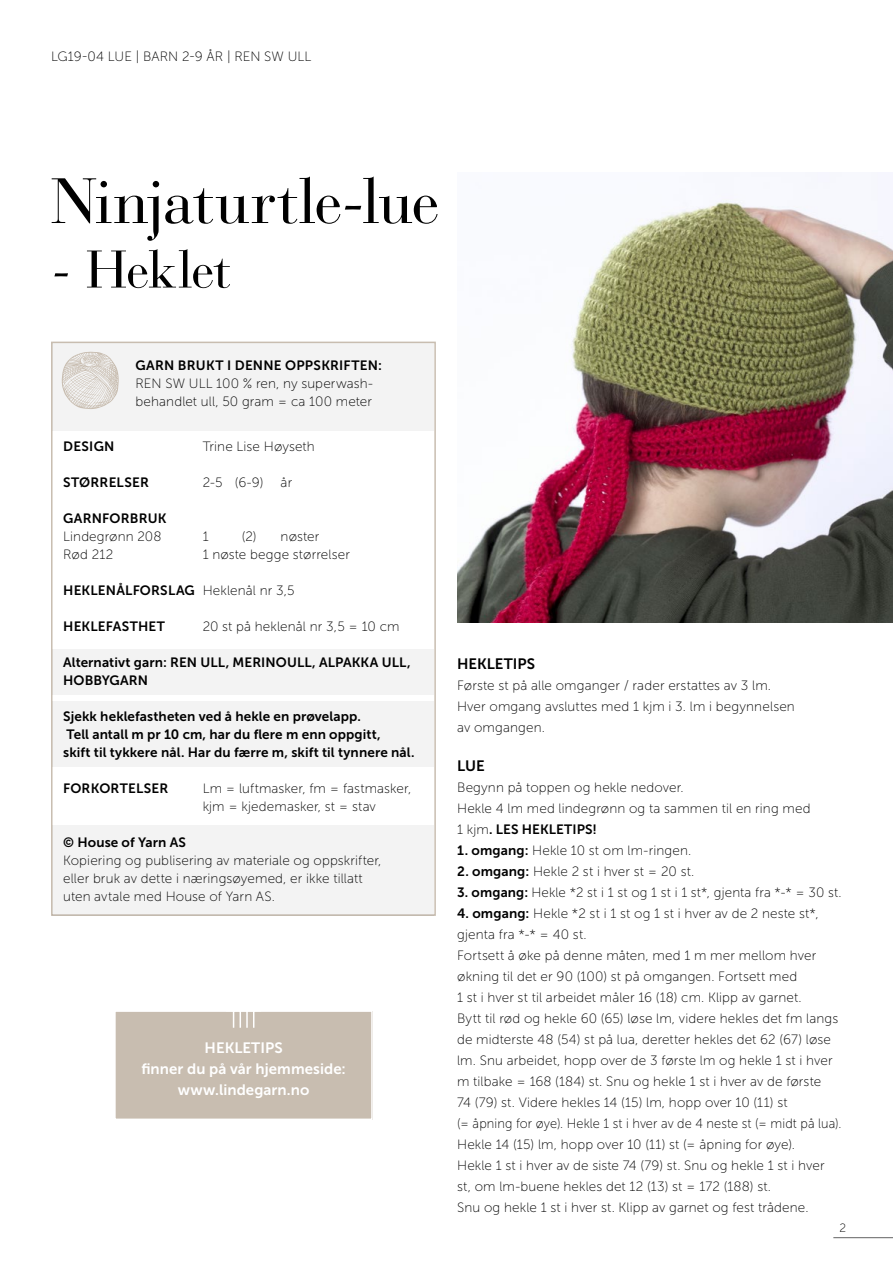
<style>
.page{position:relative;width:893px;height:1263px;background:#fff}
.page>*{position:absolute;margin:0;border:0;box-sizing:border-box;transform-origin:0 0}
.t1{font:63.45px "Bauer Bodoni Std";letter-spacing:-.025em;color:#000}
.t2{font:52.5px "Bauer Bodoni Std";letter-spacing:-.02em;color:#000}
.INNHOLD-_Opps{font:15px "Museo Sans 700";letter-spacing:.005em;color:#fff}
.INNHOLD-_Opps-2{font:15px "Museo Sans 700";color:#000}
.INNHOLD-_Opps-3{font:13.5px/21px "Museo Sans 100";letter-spacing:.01em;color:#000}
.INNHOLD{font:13.5px "Museo Sans 100";letter-spacing:.01em;color:#000}
.INNHOLD-2{font:13.5px/18px "Museo Sans 700";letter-spacing:.01em;color:#000}
.t3{font:12px "Museo Sans 100";color:#000}
.s1{font-family:"Museo Sans 100"}
.s2{font-family:"Museo Sans 700"}
</style>
<div class="page">
<hr style="left:833px;top:1237px;width:60px;height:1px;background:#636363">
<img style="left:458px;top:200px;width:435px;height:422px">
<div style="left:115px;top:1011px;width:257px;height:109px;background:#c8bdb0"></div>
<svg style="left:232px;top:1013px;width:23px;height:15px"></svg>
<div style="left:114px;top:1010px;width:259px;height:110px;border:2px solid #fff"></div>
<div style="left:53px;top:343px;width:381px;height:87px;background:#f3f3f3"></div>
<div style="left:53px;top:702px;width:381px;height:65px;background:#f3f3f3"></div>
<div style="left:53px;top:825px;width:381px;height:91px;background:#f3f3f3"></div>
<div style="left:53px;top:649px;width:381px;height:46px;background:#f3f3f3"></div>
<svg style="left:62px;top:352px;width:57px;height:57px"></svg>
<p class="INNHOLD-_Opps-3" style="left:51px;top:46px;width:262px">LG19-04 LUE | BARN 2-9 ÅR | REN SW ULL</p>
<p class="t1" style="left:51px;top:163px;width:390px">Ninjaturtle-lue</p>
<p class="t2" style="left:51px;top:238px;width:181px">- Heklet</p>
<p class="INNHOLD-2" style="left:136px;top:356px;width:248px">GARN BRUKT I DENNE OPPSKRIFTEN:</p>
<p class="INNHOLD" style="left:136px;top:376px;width:239px">REN SW ULL 100 % ren, ny superwash-</p>
<p class="INNHOLD" style="left:136px;top:394px;width:238px">behandlet ull, 50 gram = ca 100 meter</p>
<p class="INNHOLD-2" style="left:63px;top:437px;width:53px">DESIGN</p>
<p class="INNHOLD" style="left:203px;top:439px;width:114px">Trine Lise Høyseth</p>
<p class="INNHOLD-2" style="left:63px;top:473px;width:87px">STØRRELSER</p>
<p class="INNHOLD" style="left:203px;top:475px;width:62px">2-5 (6-9)</p>
<p class="INNHOLD" style="left:281px;top:475px;width:13px">år</p>
<p class="INNHOLD-2" style="left:63px;top:509px;width:105px">GARNFORBRUK</p>
<p class="INNHOLD" style="left:63px;top:529px;width:100px">Lindegrønn 208</p>
<p class="INNHOLD" style="left:203px;top:529px;width:7px">1</p>
<p class="INNHOLD" style="left:242px;top:529px;width:79px">(2) nøster</p>
<p class="INNHOLD" style="left:63px;top:547px;width:52px">Rød 212</p>
<p class="INNHOLD" style="left:203px;top:547px;width:149px">1 nøste begge størrelser</p>
<p class="INNHOLD-2" style="left:63px;top:581px;width:233px">HEKLENÅLFORSLAG <span class="s1">Heklenål nr 3,5</span></p>
<p class="INNHOLD-2" style="left:63px;top:617px;width:103px">HEKLEFASTHET</p>
<p class="INNHOLD" style="left:203px;top:619px;width:198px">20 st på heklenål nr 3,5 = 10 cm</p>
<p class="INNHOLD-2" style="left:63px;top:653px;width:349px">Alternativt garn: REN ULL, MERINOULL, ALPAKKA ULL,<br>HOBBYGARN</p>
<p class="INNHOLD-2" style="left:63px;top:707px;width:299px">Sjekk heklefastheten ved å hekle en prøvelapp.</p>
<p class="INNHOLD-2" style="left:66px;top:725px;width:316px">Tell antall m pr 10 cm, har du flere m enn oppgitt,</p>
<p class="INNHOLD-2" style="left:63px;top:743px;width:353px">skift til tykkere nål. Har du færre m, skift til tynnere nål.</p>
<p class="INNHOLD-2" style="left:63px;top:779px;width:107px">FORKORTELSER</p>
<p class="INNHOLD" style="left:203px;top:781px;width:210px">Lm = luftmasker, fm = fastmasker,</p>
<p class="INNHOLD" style="left:203px;top:799px;width:175px">kjm = kjedemasker, st = stav</p>
<p class="INNHOLD-2" style="left:63px;top:833px;width:124px">© House of Yarn AS</p>
<p class="INNHOLD" style="left:63px;top:853px;width:320px">Kopiering og publisering av materiale og oppskrifter,</p>
<p class="INNHOLD" style="left:63px;top:871px;width:301px">eller bruk av dette i næringsøyemed, er ikke tillatt</p>
<p class="INNHOLD" style="left:63px;top:889px;width:214px">uten avtale med House of Yarn AS.</p>
<p class="INNHOLD-_Opps" style="left:205px;top:1039px;width:80px">HEKLETIPS</p>
<p class="INNHOLD-_Opps" style="left:141px;top:1060px;width:206px">finner du på vår hjemmeside:</p>
<p class="INNHOLD-_Opps" style="left:178px;top:1081px;width:133px">www.lindegarn.no</p>
<p class="INNHOLD-_Opps-2" style="left:457px;top:655px;width:80px">HEKLETIPS</p>
<p class="INNHOLD-_Opps-3" style="left:457px;top:675px;width:315px">Første st på alle omganger / rader erstattes av 3 lm.</p>
<p class="INNHOLD-_Opps-3" style="left:457px;top:696px;width:339px">Hver omgang avsluttes med 1 kjm i 3. lm i begynnelsen av omgangen.</p>
<p class="INNHOLD-_Opps-2" style="left:457px;top:757px;width:29px">LUE</p>
<p class="INNHOLD-_Opps-3" style="left:457px;top:777px;width:228px">Begynn på toppen og hekle nedover.</p>
<p class="INNHOLD-_Opps-3" style="left:457px;top:798px;width:355px">Hekle 4 lm med lindegrønn og ta sammen til en ring med<br>1 kjm<span class="s2">. LES HEKLETIPS!</span></p>
<p class="INNHOLD-_Opps-3" style="left:457px;top:840px;width:236px"><span class="s2">1. omgang:</span> Hekle 10 st om lm-ringen.</p>
<p class="INNHOLD-_Opps-3" style="left:457px;top:861px;width:239px"><span class="s2">2. omgang:</span> Hekle 2 st i hver st = 20 st.</p>
<p class="INNHOLD-_Opps-3" style="left:457px;top:882px;width:386px"><span class="s2">3. omgang:</span> Hekle *2 st i 1 st og 1 st i 1 st*, gjenta fra *-* = 30 st.</p>
<p class="INNHOLD-_Opps-3" style="left:457px;top:903px;width:363px"><span class="s2">4. omgang:</span> Hekle *2 st i 1 st og 1 st i hver av de 2 neste st*, gjenta fra *-* = 40 st.</p>
<p class="INNHOLD-_Opps-3" style="left:457px;top:945px;width:361px">Fortsett å øke på denne måten, med 1 m mer mellom hver økning til det er 90 (100) st på omgangen. Fortsett med<br>1 st i hver st til arbeidet måler 16 (18) cm. Klipp av garnet.</p>
<p class="INNHOLD-_Opps-3" style="left:457px;top:1008px;width:386px">Bytt til rød og hekle 60 (65) løse lm, videre hekles det fm langs de midterste 48 (54) st på lua, deretter hekles det 62 (67) løse lm. Snu arbeidet, hopp over de 3 første lm og hekle 1 st i hver m tilbake = 168 (184) st. Snu og hekle 1 st i hver av de første<br>74 (79) st. Videre hekles 14 (15) lm, hopp over 10 (11) st<br>(= åpning for øye). Hekle 1 st i hver av de 4 neste st (= midt på lua).<br>Hekle 14 (15) lm, hopp over 10 (11) st (= åpning for øye).<br>Hekle 1 st i hver av de siste 74 (79) st. Snu og hekle 1 st i hver st, om lm-buene hekles det 12 (13) st = 172 (188) st.</p>
<p class="INNHOLD-_Opps-3" style="left:457px;top:1197px;width:353px">Snu og hekle 1 st i hver st. Klipp av garnet og fest trådene.</p>
<p class="t3" style="left:839px;top:1221px;width:8px">2</p>
</div>
